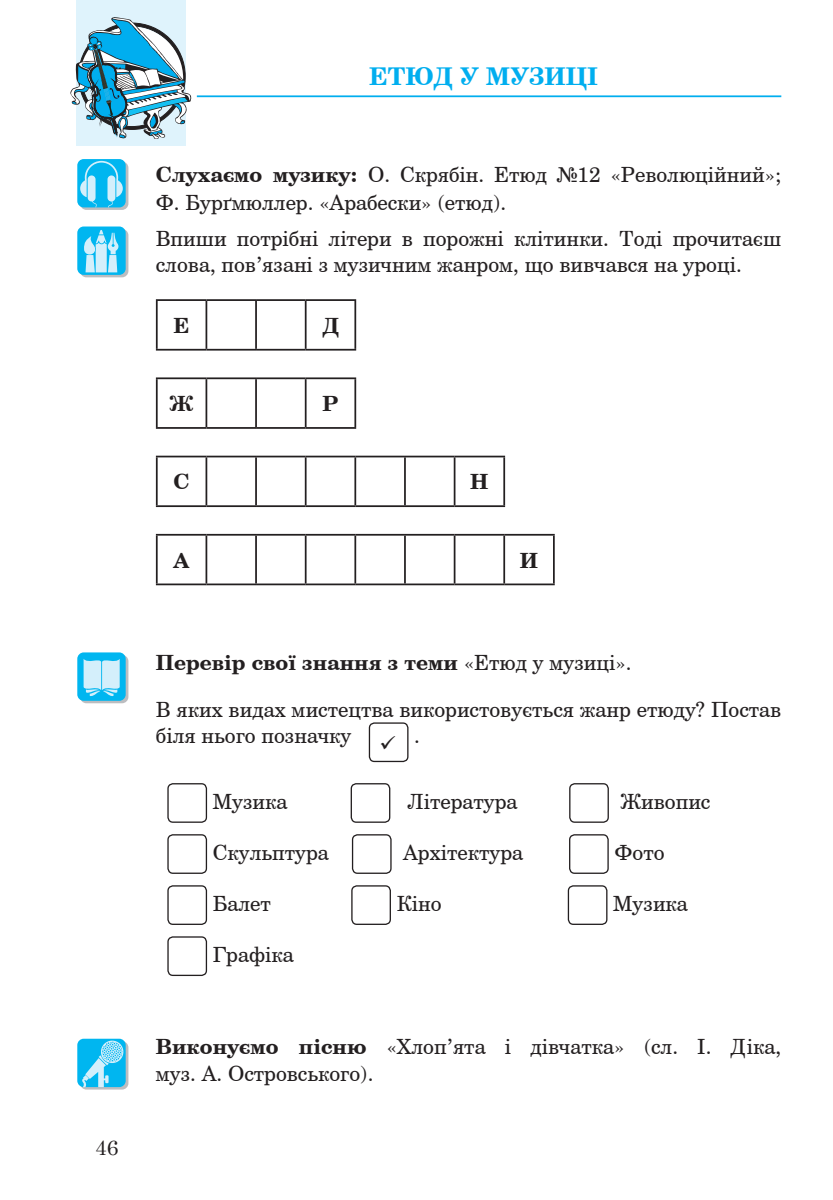
<style>
.page{position:relative;width:833px;height:1200px;background:#fff}
.page>*{position:absolute;margin:0;border:0;box-sizing:border-box;transform-origin:0 0}
.t1{font:700 24.5px "Century Schoolbook BT";color:#00aeef}
.t2{font:21px/26.2px "Century Schoolbook BT";color:#231f20}
.t3{font:700 21px "Century Schoolbook BT";color:#231f20}
.t4{font:21px "Century Schoolbook";color:#231f20}
.s1{font-weight:700}
</style>
<div class="page">
<hr style="left:156px;top:299px;width:50px;height:2px;background:#231f20">
<hr style="left:156px;top:301px;width:2px;height:48px;background:#231f20">
<hr style="left:206px;top:299px;width:50px;height:2px;background:#231f20">
<hr style="left:205px;top:301px;width:2px;height:48px;background:#231f20">
<hr style="left:256px;top:299px;width:49px;height:2px;background:#231f20">
<hr style="left:255px;top:301px;width:2px;height:48px;background:#231f20">
<hr style="left:305px;top:299px;width:51px;height:2px;background:#231f20">
<hr style="left:305px;top:301px;width:1px;height:48px;background:#231f20">
<hr style="left:354px;top:301px;width:2px;height:48px;background:#231f20">
<hr style="left:156px;top:349px;width:50px;height:1px;background:#231f20">
<hr style="left:206px;top:349px;width:50px;height:1px;background:#231f20">
<hr style="left:256px;top:349px;width:49px;height:1px;background:#231f20">
<hr style="left:305px;top:349px;width:51px;height:1px;background:#231f20">
<hr style="left:156px;top:377px;width:50px;height:2px;background:#231f20">
<hr style="left:156px;top:379px;width:2px;height:48px;background:#231f20">
<hr style="left:206px;top:377px;width:50px;height:2px;background:#231f20">
<hr style="left:205px;top:379px;width:2px;height:48px;background:#231f20">
<hr style="left:256px;top:377px;width:49px;height:2px;background:#231f20">
<hr style="left:255px;top:379px;width:2px;height:48px;background:#231f20">
<hr style="left:305px;top:377px;width:51px;height:2px;background:#231f20">
<hr style="left:305px;top:379px;width:1px;height:48px;background:#231f20">
<hr style="left:354px;top:379px;width:2px;height:48px;background:#231f20">
<hr style="left:156px;top:427px;width:50px;height:2px;background:#231f20">
<hr style="left:206px;top:427px;width:50px;height:2px;background:#231f20">
<hr style="left:256px;top:427px;width:49px;height:2px;background:#231f20">
<hr style="left:305px;top:427px;width:51px;height:2px;background:#231f20">
<hr style="left:156px;top:456px;width:50px;height:1px;background:#231f20">
<hr style="left:156px;top:457px;width:2px;height:48px;background:#231f20">
<hr style="left:206px;top:456px;width:50px;height:1px;background:#231f20">
<hr style="left:205px;top:457px;width:2px;height:48px;background:#231f20">
<hr style="left:256px;top:456px;width:49px;height:1px;background:#231f20">
<hr style="left:255px;top:457px;width:2px;height:48px;background:#231f20">
<hr style="left:305px;top:456px;width:50px;height:1px;background:#231f20">
<hr style="left:305px;top:457px;width:1px;height:48px;background:#231f20">
<hr style="left:355px;top:456px;width:50px;height:1px;background:#231f20">
<hr style="left:354px;top:457px;width:2px;height:48px;background:#231f20">
<hr style="left:405px;top:456px;width:49px;height:1px;background:#231f20">
<hr style="left:404px;top:457px;width:2px;height:48px;background:#231f20">
<hr style="left:454px;top:456px;width:51px;height:1px;background:#231f20">
<hr style="left:453px;top:457px;width:2px;height:48px;background:#231f20">
<hr style="left:503px;top:457px;width:2px;height:48px;background:#231f20">
<hr style="left:156px;top:505px;width:50px;height:2px;background:#231f20">
<hr style="left:206px;top:505px;width:50px;height:2px;background:#231f20">
<hr style="left:256px;top:505px;width:49px;height:2px;background:#231f20">
<hr style="left:305px;top:505px;width:50px;height:2px;background:#231f20">
<hr style="left:355px;top:505px;width:50px;height:2px;background:#231f20">
<hr style="left:405px;top:505px;width:49px;height:2px;background:#231f20">
<hr style="left:454px;top:505px;width:51px;height:2px;background:#231f20">
<hr style="left:156px;top:534px;width:50px;height:1px;background:#231f20">
<hr style="left:156px;top:535px;width:2px;height:48px;background:#231f20">
<hr style="left:206px;top:534px;width:50px;height:1px;background:#231f20">
<hr style="left:205px;top:535px;width:2px;height:48px;background:#231f20">
<hr style="left:256px;top:534px;width:49px;height:1px;background:#231f20">
<hr style="left:255px;top:535px;width:2px;height:48px;background:#231f20">
<hr style="left:305px;top:534px;width:50px;height:1px;background:#231f20">
<hr style="left:305px;top:535px;width:1px;height:48px;background:#231f20">
<hr style="left:355px;top:534px;width:50px;height:1px;background:#231f20">
<hr style="left:354px;top:535px;width:2px;height:48px;background:#231f20">
<hr style="left:405px;top:534px;width:49px;height:1px;background:#231f20">
<hr style="left:404px;top:535px;width:2px;height:48px;background:#231f20">
<hr style="left:454px;top:534px;width:50px;height:1px;background:#231f20">
<hr style="left:453px;top:535px;width:2px;height:48px;background:#231f20">
<hr style="left:504px;top:534px;width:50px;height:1px;background:#231f20">
<hr style="left:503px;top:535px;width:2px;height:48px;background:#231f20">
<hr style="left:553px;top:535px;width:1px;height:48px;background:#231f20">
<hr style="left:156px;top:583px;width:50px;height:2px;background:#231f20">
<hr style="left:206px;top:583px;width:50px;height:2px;background:#231f20">
<hr style="left:256px;top:583px;width:49px;height:2px;background:#231f20">
<hr style="left:305px;top:583px;width:50px;height:2px;background:#231f20">
<hr style="left:355px;top:583px;width:50px;height:2px;background:#231f20">
<hr style="left:405px;top:583px;width:49px;height:2px;background:#231f20">
<hr style="left:454px;top:583px;width:50px;height:2px;background:#231f20">
<hr style="left:504px;top:583px;width:50px;height:2px;background:#231f20">
<div style="left:369px;top:722px;width:39px;height:40px;border:1px solid #231f20;border-radius:5px"></div>
<div style="left:167px;top:783px;width:40px;height:40px;border:1px solid #231f20;border-radius:5px"></div>
<div style="left:350px;top:783px;width:40px;height:40px;border:1px solid #231f20;border-radius:5px"></div>
<div style="left:569px;top:783px;width:40px;height:40px;border:1px solid #231f20;border-radius:5px"></div>
<div style="left:167px;top:834px;width:40px;height:40px;border:1px solid #231f20;border-radius:5px"></div>
<div style="left:352px;top:834px;width:39px;height:40px;border:1px solid #231f20;border-radius:5px"></div>
<div style="left:569px;top:834px;width:39px;height:40px;border:1px solid #231f20;border-radius:5px"></div>
<div style="left:167px;top:885px;width:40px;height:40px;border:1px solid #231f20;border-radius:5px"></div>
<div style="left:351px;top:885px;width:40px;height:40px;border:1px solid #231f20;border-radius:5px"></div>
<div style="left:567px;top:885px;width:40px;height:40px;border:1px solid #231f20;border-radius:5px"></div>
<div style="left:167px;top:936px;width:40px;height:40px;border:1px solid #231f20;border-radius:5px"></div>
<hr style="left:197px;top:95px;width:584px;height:2px;background:#00aeef">
<svg style="left:80px;top:1041px;width:48px;height:48px"></svg>
<div style="left:77px;top:1038px;width:49px;height:49px;background:#00b6f0;border-radius:6px"></div>
<svg style="left:82px;top:1039px;width:42px;height:48px"></svg>
<div style="left:80px;top:229px;width:48px;height:48px;background:#bcbdc0;border-radius:6px"></div>
<div style="left:77px;top:226px;width:49px;height:49px;background:#00b6f0;border-radius:6px"></div>
<svg style="left:84px;top:230px;width:34px;height:42px"></svg>
<div style="left:80px;top:655px;width:48px;height:48px;background:#bcbdc0;border-radius:6px"></div>
<div style="left:77px;top:652px;width:49px;height:49px;background:#00b6f0;border-radius:6px"></div>
<svg style="left:84px;top:659px;width:36px;height:38px"></svg>
<svg style="left:80px;top:161px;width:48px;height:49px"></svg>
<div style="left:77px;top:159px;width:49px;height:48px;background:#00b6f0;border-radius:6px"></div>
<svg style="left:80px;top:161px;width:43px;height:46px"></svg>
<div style="left:76px;top:0;width:110px;height:146px;background:#dff3fc"></div>
<svg style="left:70px;top:17px;width:121px;height:122px"></svg>
<p class="t4" style="left:95px;top:1129px;width:25px">46</p>
<p class="t1" style="left:369px;top:59px;width:230px">Етюд у музиці</p>
<p class="t2" style="left:156px;top:160px;width:627px;line-height:28px"><span class="s1">Слухаємо музику:</span> О. Скрябін. Етюд №12 «Революційний»;<br>Ф. Бурґмюллер. «Арабески» (етюд).</p>
<p class="t2" style="left:156px;top:225px;width:627px">Впиши потрібні літери в порожні клітинки. Тоді прочитаєш слова, пов’язані з музичним жанром, що вивчався на уроці.</p>
<p class="t3" style="left:174px;top:311px;width:16px">Е</p>
<p class="t3" style="left:322px;top:311px;width:18px">Д</p>
<p class="t3" style="left:170px;top:389px;width:25px">Ж</p>
<p class="t3" style="left:322px;top:389px;width:17px">Р</p>
<p class="t3" style="left:173px;top:467px;width:16px">С</p>
<p class="t3" style="left:470px;top:467px;width:19px">Н</p>
<p class="t3" style="left:173px;top:545px;width:18px">А</p>
<p class="t3" style="left:520px;top:545px;width:19px">И</p>
<p class="t2" style="left:156px;top:639px;width:627px;line-height:46px"><span class="s1">Перевір свої знання з теми</span> «Етюд у музиці».<br>В яких видах мистецтва використовується жанр етюду? Постав</p>
<p class="t2" style="left:156px;top:721px;width:197px">біля нього позначку</p>
<p class="t2" style="left:379px;top:721px;width:42px">✓ .</p>
<p class="t2" style="left:213px;top:787px;width:76px">Музика</p>
<p class="t2" style="left:407px;top:787px;width:111px">Література</p>
<p class="t2" style="left:620px;top:787px;width:91px">Живопис</p>
<p class="t2" style="left:213px;top:838px;width:118px">Скульптура</p>
<p class="t2" style="left:403px;top:838px;width:121px">Архітектура</p>
<p class="t2" style="left:614px;top:838px;width:52px">Фото</p>
<p class="t2" style="left:213px;top:889px;width:60px">Балет</p>
<p class="t2" style="left:396px;top:889px;width:46px">Кіно</p>
<p class="t2" style="left:613px;top:889px;width:76px">Музика</p>
<p class="t2" style="left:213px;top:941px;width:82px">Графіка</p>
<p class="t2" style="left:156px;top:1033px;width:627px"><span class="s1">Виконуємо пісню</span> «Хлоп’ята і дівчатка» (сл. І. Діка, муз. А. Островського).</p>
</div>
